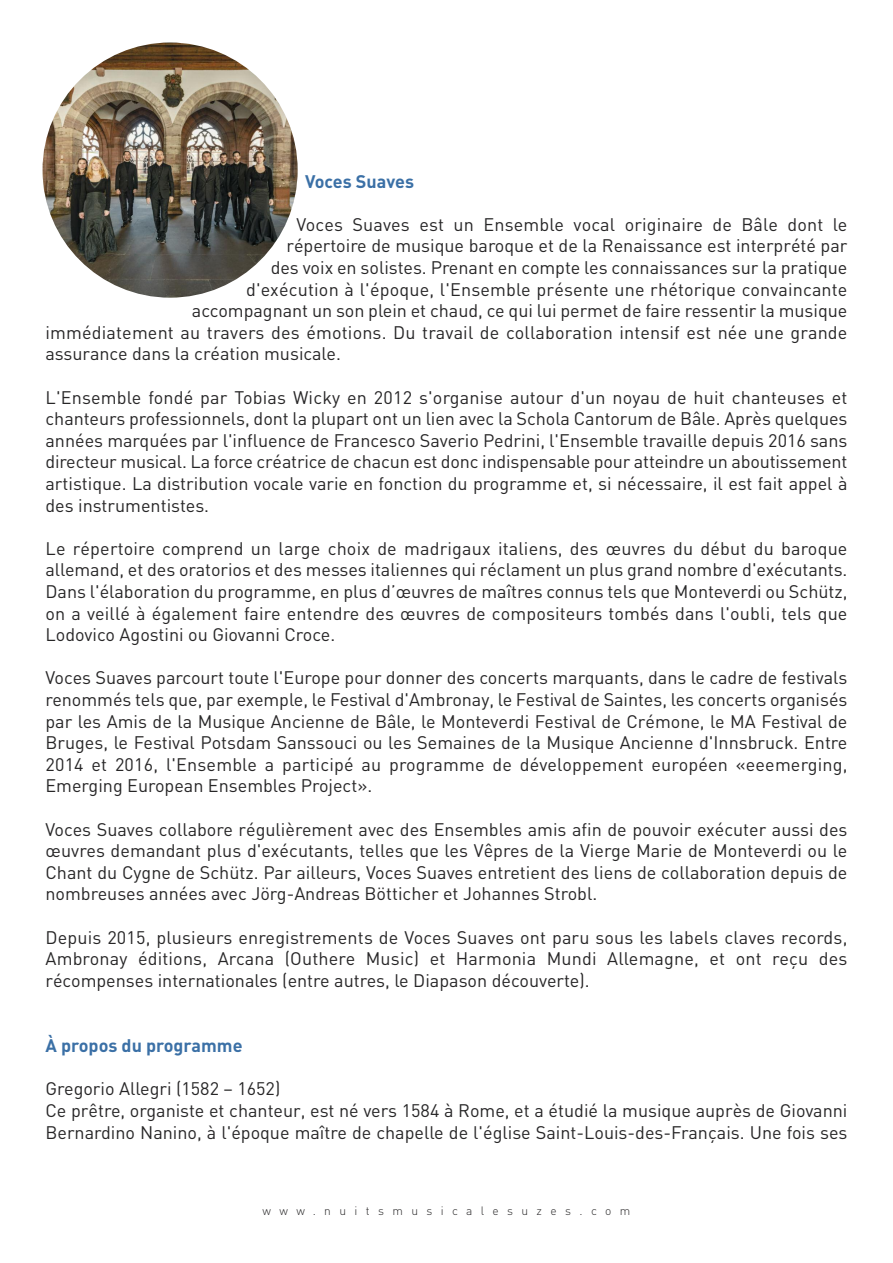
<style>
.page{position:relative;width:893px;height:1263px;background:#fff}
.page>*{position:absolute;margin:0;border:0;box-sizing:border-box;transform-origin:0 0}
.t1{font:18px/21.6px "DIN";color:#272627;text-align:justify}
.t2{font:700 18px "DIN";color:#3b70a6}
.t3{font:300 12px "DIN";letter-spacing:.7em;color:#272627}
</style>
<div class="page">
<img style="left:43px;top:43px;width:255px;height:255px;border-radius:128px">
<p class="t2" style="left:305px;top:171px;width:110px">Voces Suaves</p>
<p class="t1" style="left:297px;top:214px;width:552px">Voces Suaves est un Ensemble vocal originaire de Bâle dont le</p>
<p class="t1" style="left:286px;top:235px;width:562px">répertoire de musique baroque et de la Renaissance est interprété par</p>
<p class="t1" style="left:271px;top:257px;width:578px">des voix en solistes. Prenant en compte les connaissances sur la pratique</p>
<p class="t1" style="left:246px;top:279px;width:603px">d'exécution à l'époque, l'Ensemble présente une rhétorique convaincante</p>
<p class="t1" style="left:192px;top:300px;width:657px">accompagnant un son plein et chaud, ce qui lui permet de faire ressentir la musique</p>
<p class="t1" style="left:46px;top:322px;width:803px">immédiatement au travers des émotions. Du travail de collaboration intensif est née une grande</p>
<p class="t1" style="left:46px;top:343px;width:297px">assurance dans la création musicale.</p>
<p class="t1" style="left:46px;top:387px;width:803px">L'Ensemble fondé par Tobias Wicky en 2012 s'organise autour d'un noyau de huit chanteuses et chanteurs professionnels, dont la plupart ont un lien avec la Schola Cantorum de Bâle. Après quelques années marquées par l'influence de Francesco Saverio Pedrini, l'Ensemble travaille depuis 2016 sans directeur musical. La force créatrice de chacun est donc indispensable pour atteindre un aboutissement artistique. La distribution vocale varie en fonction du programme et, si nécessaire, il est fait appel à des instrumentistes.</p>
<p class="t1" style="left:46px;top:538px;width:803px">Le répertoire comprend un large choix de madrigaux italiens, des œuvres du début du baroque allemand, et des oratorios et des messes italiennes qui réclament un plus grand nombre d'exécutants.<br>Dans l'élaboration du programme, en plus d’œuvres de maîtres connus tels que Monteverdi ou Schütz, on a veillé à également faire entendre des œuvres de compositeurs tombés dans l'oubli, tels que Lodovico Agostini ou Giovanni Croce.</p>
<p class="t1" style="left:46px;top:667px;width:803px">Voces Suaves parcourt toute l'Europe pour donner des concerts marquants, dans le cadre de festivals renommés tels que, par exemple, le Festival d'Ambronay, le Festival de Saintes, les concerts organisés par les Amis de la Musique Ancienne de Bâle, le Monteverdi Festival de Crémone, le MA Festival de Bruges, le Festival Potsdam Sanssouci ou les Semaines de la Musique Ancienne d'Innsbruck. Entre 2014 et 2016, l'Ensemble a participé au programme de développement européen «eeemerging, Emerging European Ensembles Project».</p>
<p class="t1" style="left:46px;top:819px;width:803px">Voces Suaves collabore régulièrement avec des Ensembles amis afin de pouvoir exécuter aussi des œuvres demandant plus d'exécutants, telles que les Vêpres de la Vierge Marie de Monteverdi ou le Chant du Cygne de Schütz. Par ailleurs, Voces Suaves entretient des liens de collaboration depuis de nombreuses années avec Jörg-Andreas Bötticher et Johannes Strobl.</p>
<p class="t1" style="left:46px;top:927px;width:803px">Depuis 2015, plusieurs enregistrements de Voces Suaves ont paru sous les labels claves records, Ambronay éditions, Arcana (Outhere Music) et Harmonia Mundi Allemagne, et ont reçu des récompenses internationales (entre autres, le Diapason découverte).</p>
<p class="t2" style="left:46px;top:1035px;width:199px">À propos du programme</p>
<p class="t1" style="left:46px;top:1078px;width:803px;text-align:left">Gregorio Allegri (1582 – 1652)<br>Ce prêtre, organiste et chanteur, est né vers 1584 à Rome, et a étudié la musique auprès de Giovanni<br>Bernardino Nanino, à l'époque maître de chapelle de l'église Saint-Louis-des-Français. Une fois ses</p>
<p class="t3" style="left:263px;top:1204px;width:369px">www.nuitsmusicalesuzes.com</p>
</div>
